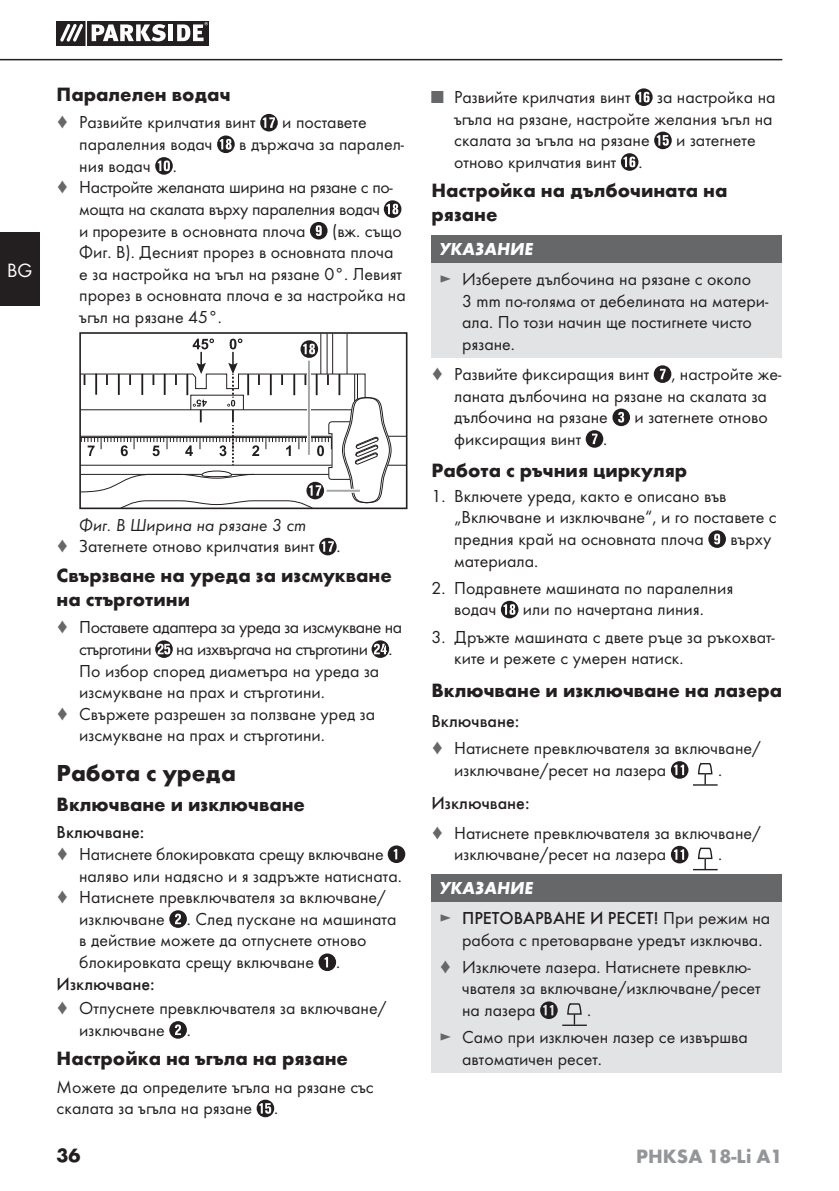
<style>
.page{position:relative;width:839px;height:1191px;background:#fff}
.page>*{position:absolute;margin:0;border:0;box-sizing:border-box;transform-origin:0 0}
.t1{font:700 24px "Futura";color:#231f20}
.t2{font:700 20px/24px "Futura";color:#231f20}
.t3{font:700 20px "Futura";color:#939598}
.t4{font:20px "Futura Boo";color:#fff}
.t5{font:18px/21.6px "Futura Boo";color:#231f20}
.t6{font:500 18px/29.8px "Futura";color:#231f20}
.t7{font:18px/21.6px "Futura Boo";letter-spacing:-.03em;color:#231f20}
.t8{font:18px "Futura Boo";letter-spacing:-.02em;color:#231f20}
.t9{font:18px "Futura Boo Obl";color:#231f20}
.t10{font:italic 700 18px "Futura";color:#fff}
.s1{color:#656769}
.s2{font-weight:700;font-style:italic;color:#fff}
.s3{font-family:"Futura Boo";font-weight:400;color:#656769}
.s4{font-family:"Futura Boo";font-weight:400}
</style>
<div class="page">
<hr style="left:0;top:59px;width:782px;height:1px;background:#231f20">
<div style="left:0;top:233px;width:40px;height:73px;background:#231f20"></div>
<svg style="left:57px;top:21px;width:152px;height:24px"></svg>
<svg style="left:260px;top:114px;width:18px;height:17px"></svg>
<svg style="left:217px;top:135px;width:18px;height:18px"></svg>
<svg style="left:155px;top:157px;width:18px;height:18px"></svg>
<svg style="left:384px;top:200px;width:17px;height:18px"></svg>
<svg style="left:310px;top:222px;width:18px;height:17px"></svg>
<svg style="left:319px;top:538px;width:18px;height:17px"></svg>
<svg style="left:155px;top:640px;width:18px;height:18px"></svg>
<svg style="left:372px;top:640px;width:17px;height:18px"></svg>
<svg style="left:388px;top:845px;width:17px;height:18px"></svg>
<svg style="left:169px;top:910px;width:18px;height:18px"></svg>
<svg style="left:319px;top:953px;width:17px;height:18px"></svg>
<svg style="left:169px;top:1021px;width:18px;height:18px"></svg>
<svg style="left:257px;top:1099px;width:17px;height:18px"></svg>
<svg style="left:635px;top:88px;width:18px;height:18px"></svg>
<svg style="left:654px;top:132px;width:18px;height:17px"></svg>
<svg style="left:621px;top:153px;width:17px;height:18px"></svg>
<div style="left:431px;top:235px;width:351px;height:28px;background:#656769"></div>
<div style="left:431px;top:263px;width:351px;height:95px;background:#e2e3e4"></div>
<svg style="left:654px;top:365px;width:17px;height:18px"></svg>
<svg style="left:612px;top:408px;width:18px;height:18px"></svg>
<svg style="left:586px;top:430px;width:17px;height:18px"></svg>
<svg style="left:708px;top:530px;width:18px;height:18px"></svg>
<svg style="left:501px;top:601px;width:17px;height:17px"></svg>
<svg style="left:671px;top:761px;width:17px;height:18px"></svg>
<svg style="left:698px;top:763px;width:15px;height:21px"></svg>
<hr style="left:693px;top:784px;width:25px;height:2px;background:#231f20">
<svg style="left:671px;top:846px;width:47px;height:24px"></svg>
<div style="left:431px;top:874px;width:351px;height:28px;background:#656769"></div>
<div style="left:431px;top:902px;width:351px;height:171px;background:#e2e3e4"></div>
<svg style="left:540px;top:1001px;width:18px;height:18px"></svg>
<svg style="left:567px;top:1003px;width:15px;height:21px"></svg>
<hr style="left:562px;top:1024px;width:25px;height:2px;background:#231f20">
<svg style="left:79px;top:332px;width:328px;height:177px"></svg>
<hr style="left:307px;top:361px;width:4px;height:94px;background:#fff">
<svg style="left:327px;top:489px;width:33px;height:4px"></svg>
<hr style="left:327px;top:490px;width:33px;height:2px;background:#a5a7a9">
<hr style="left:308px;top:361px;width:2px;height:94px;background:#a5a7a9">
<p class="t4" style="left:7px;top:261px;width:27px">BG</p>
<p class="t2" style="left:57px;top:84px;width:175px">Паралелен водач</p>
<p class="t5" style="left:57px;top:113px;width:201px"><span class="s1">♦</span> Развийте крилчатия винт</p>
<p class="t5" style="left:282px;top:113px;width:86px">и поставете</p>
<p class="t5" style="left:79px;top:134px;width:135px">паралелния водач</p>
<p class="t5" style="left:239px;top:134px;width:166px">в държача за паралел-</p>
<p class="t5" style="left:79px;top:156px;width:99px">ния водач .</p>
<p class="t8" style="left:57px;top:179px;width:338px"><span class="s1">♦</span> Настройте желаната ширина на рязане с по-</p>
<p class="t8" style="left:79px;top:201px;width:302px">мощта на скалата върху паралелния водач</p>
<p class="t5" style="left:79px;top:221px;width:228px">и прорезите в основната плоча</p>
<p class="t5" style="left:79px;top:221px;width:328px;text-indent:253px">(вж. също<br>Фиг. B). Десният прорез в основната плоча е за настройка на ъгъл на рязане 0°. Левият прорез в основната плоча е за настройка на ъгъл на рязане 45°.</p>
<p class="t9" style="left:79px;top:516px;width:229px">Фиг. B Ширина на рязане 3 cm</p>
<p class="t5" style="left:57px;top:536px;width:286px"><span class="s1">♦</span> Затегнете отново крилчатия винт .</p>
<p class="t2" style="left:57px;top:565px;width:337px">Свързване на уреда за изсмукване на стърготини</p>
<p class="t7" style="left:79px;top:617px;width:324px;text-indent:-23px"><span class="s1">♦</span> Поставете адаптера за уреда за изсмукване на стърготини</p>
<p class="t7" style="left:176px;top:639px;width:218px">на изхвъргача на стърготини .</p>
<p class="t5" style="left:79px;top:661px;width:301px">По избор според диаметъра на уреда за</p>
<p class="t5" style="left:79px;top:682px;width:247px">изсмукване на прах и стърготини.</p>
<p class="t5" style="left:57px;top:704px;width:320px"><span class="s1">♦</span> Свържете разрешен за ползване уред за</p>
<p class="t5" style="left:79px;top:725px;width:247px">изсмукване на прах и стърготини.</p>
<h1 class="t1" style="left:57px;top:764px;width:181px">Работа с уреда</h1>
<p class="t2" style="left:57px;top:794px;width:250px">Включване и изключване</p>
<p class="t6" style="left:57px;top:818px;width:89px">Включване:</p>
<p class="t5" style="left:57px;top:844px;width:329px"><span class="s1">♦</span> Натиснете блокировката срещу включване</p>
<p class="t5" style="left:79px;top:866px;width:324px">наляво или надясно и я задръжте натисната.</p>
<p class="t5" style="left:57px;top:887px;width:331px"><span class="s1">♦</span> Натиснете превключвателя за включване/</p>
<p class="t5" style="left:79px;top:909px;width:319px">изключване . След пускане на машината</p>
<p class="t5" style="left:79px;top:930px;width:289px">в действие можете да отпуснете отново</p>
<p class="t5" style="left:79px;top:952px;width:262px">блокировката срещу включване .</p>
<p class="t6" style="left:57px;top:970px;width:100px">Изключване:</p>
<p class="t5" style="left:79px;top:998px;width:309px;text-indent:-23px"><span class="s1">♦</span> Отпуснете превключвателя за включване/ изключване .</p>
<p class="t2" style="left:57px;top:1048px;width:293px">Настройка на ъгъла на рязане</p>
<p class="t5" style="left:57px;top:1077px;width:319px">Можете да определите ъгъла на рязане със скалата за ъгъла на рязане .</p>
<p class="t5" style="left:431px;top:87px;width:201px"><span class="s1">■</span> Развийте крилчатия винт</p>
<p class="t5" style="left:454px;top:87px;width:323px;text-indent:203px">за настройка на ъгъла на рязане, настройте желания ъгъл на скалата за ъгъла на рязане</p>
<p class="t5" style="left:676px;top:130px;width:81px">и затегнете</p>
<p class="t5" style="left:454px;top:152px;width:190px">отново крилчатия винт .</p>
<p class="t2" style="left:431px;top:180px;width:297px">Настройка на дълбочината на рязане</p>
<p class="t10" style="left:439px;top:243px;width:95px">УКАЗАНИЕ</p>
<p class="t5" style="left:462px;top:269px;width:308px;text-indent:-23px"><span class="s1">►</span> Изберете дълбочина на рязане с около<br>3 mm по-голяма от дебелината на матери&shy;ала. По този начин ще постигнете чисто рязане.</p>
<p class="t5" style="left:454px;top:364px;width:329px;text-indent:-23px"><span class="s1">♦</span> Развийте фиксиращия винт , настройте же&shy;ланата дълбочина на рязане на скалата за дълбочина на рязане</p>
<p class="t5" style="left:634px;top:407px;width:135px">и затегнете отново</p>
<p class="t5" style="left:454px;top:429px;width:155px">фиксиращия винт .</p>
<p class="t2" style="left:431px;top:460px;width:257px">Работа с ръчния циркуляр</p>
<p class="t5" style="left:454px;top:486px;width:324px;text-indent:-23px">1. Включете уреда, както е описано във „Включване и изключване“, и го поставете с предния край на основната плоча</p>
<p class="t5" style="left:730px;top:529px;width:42px">върху</p>
<p class="t5" style="left:454px;top:551px;width:86px">материала.</p>
<p class="t5" style="left:454px;top:578px;width:281px;text-indent:-23px">2. Подравнете машината по паралелния водач</p>
<p class="t5" style="left:523px;top:599px;width:182px">или по начертана линия.</p>
<p class="t5" style="left:454px;top:627px;width:322px;text-indent:-23px">3. Дръжте машината с двете ръце за ръкохват&shy;ките и режете с умерен натиск.</p>
<p class="t2" style="left:431px;top:680px;width:352px">Включване и изключване на лазера</p>
<p class="t6" style="left:431px;top:707px;width:89px">Включване:</p>
<p class="t5" style="left:454px;top:738px;width:308px;text-indent:-23px"><span class="s1">♦</span> Натиснете превключвателя за включване/ изключване/ресет на лазера</p>
<p class="t5" style="left:718px;top:760px;width:6px">.</p>
<p class="t6" style="left:431px;top:789px;width:100px">Изключване:</p>
<p class="t5" style="left:454px;top:823px;width:308px;text-indent:-23px"><span class="s1">♦</span> Натиснете превключвателя за включване/ изключване/ресет на лазера</p>
<p class="t5" style="left:718px;top:844px;width:6px">.</p>
<p class="t6" style="left:439px;top:874px;width:332px"><span class="s2">УКАЗАНИЕ<br></span><span class="s3">►</span> ПРЕТОВАРВАНЕ И РЕСЕТ! <span class="s4">При режим на</span></p>
<p class="t5" style="left:439px;top:927px;width:324px;line-height:27.2px;text-indent:23px">работа с претоварване уредът изключва. <span class="s1">♦</span> Изключете лазера. Натиснете превклю-</p>
<p class="t5" style="left:462px;top:978px;width:300px">чвателя за включване/изключване/ресет на лазера</p>
<p class="t5" style="left:439px;top:997px;width:310px;line-height:27.2px;text-align:center">.<br><span class="s1">►</span> Само при изключен лазер се извършва</p>
<p class="t5" style="left:462px;top:1049px;width:141px">автоматичен ресет.</p>
<p class="t2" style="left:57px;top:1145px;width:26px">36</p>
<p class="t3" style="left:636px;top:1148px;width:148px">PHKSA 18-Li A1</p>
</div>
